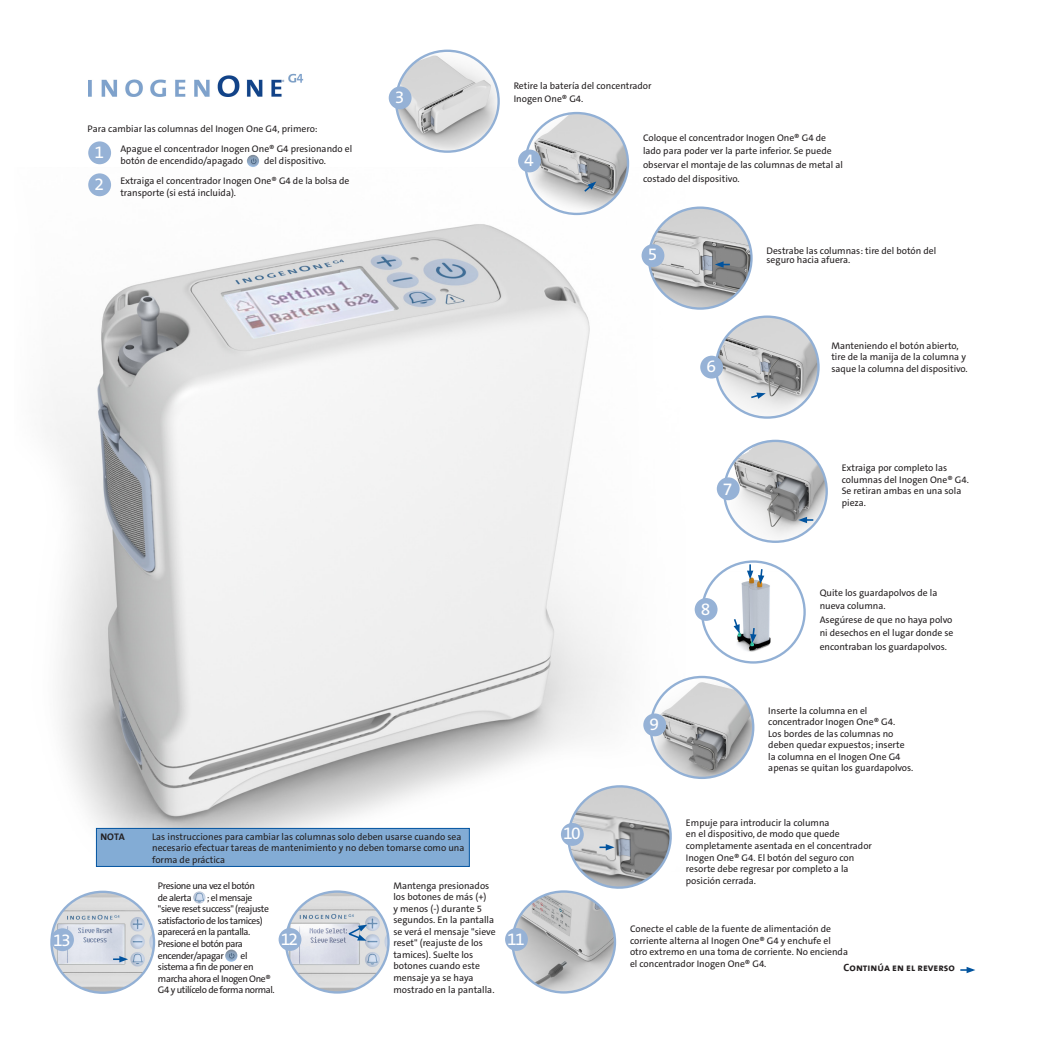
<style>
.page{position:relative;width:1040px;height:1040px;background:#fff}
.page>*{position:absolute;margin:0;border:0;box-sizing:border-box;transform-origin:0 0}
.t1{font:17.5px "The Sans C5";letter-spacing:-.1em;color:#fff}
.Warning_Statement{font:10.5px "The Sans Bold Caps";color:#231f20}
.Numbered_List{font:9.62px/11.5px "The Sans C5";color:#231f20}
.Chapter_Title{font:9.62px/11.5px "The Sans C5";color:#231f20}
.Numbered_List-2{font:9.62px/11.5px "The Sans C5";letter-spacing:-.04em;color:#231f20}
.Warning_Statement-2{font:9.62px/11.5px "The Sans C5";color:#231f20}
.Warning_Statement-3{font:9.62px "The Sans Bold Caps";color:#231f20}
</style>
<div class="page">
<img style="left:50px;top:168px;width:599px;height:699px">
<img style="left:396px;top:51px;width:102px;height:101px">
<div style="left:395px;top:50px;width:105px;height:103px;border:2px solid #92b0d5;border-radius:50%"></div>
<img style="left:88px;top:73px;width:215px;height:24px">
<img style="left:525px;top:113px;width:103px;height:101px">
<div style="left:524px;top:112px;width:105px;height:103px;border:2px solid #92b0d5;border-radius:50%"></div>
<img style="left:650px;top:209px;width:101px;height:99px">
<div style="left:647px;top:206px;width:105px;height:104px;border:2px solid #92b0d5;border-radius:50%"></div>
<img style="left:724px;top:441px;width:102px;height:101px">
<div style="left:723px;top:440px;width:104px;height:103px;border:2px solid #92b0d5;border-radius:50%"></div>
<img style="left:702px;top:571px;width:102px;height:91px">
<div style="left:701px;top:560px;width:104px;height:103px;border:2px solid #92b0d5;border-radius:50%"></div>
<img style="left:652px;top:678px;width:101px;height:100px">
<div style="left:649px;top:675px;width:105px;height:104px;border:2px solid #92b0d5;border-radius:50%"></div>
<img style="left:512px;top:893px;width:103px;height:99px">
<svg style="left:714px;top:261px;width:16px;height:7px"></svg>
<svg style="left:798px;top:517px;width:15px;height:6px"></svg>
<svg style="left:960px;top:966px;width:15px;height:7px"></svg>
<svg style="left:747px;top:564px;width:17px;height:20px"></svg>
<svg style="left:561px;top:779px;width:111px;height:115px"></svg>
<div style="left:96px;top:828px;width:373px;height:38px;background:#83acd5;border:1px solid #0153a0"></div>
<svg style="left:732px;top:617px;width:7px;height:16px"></svg>
<svg style="left:750px;top:626px;width:6px;height:17px"></svg>
<img style="left:717px;top:318px;width:101px;height:99px">
<div style="left:714px;top:315px;width:105px;height:104px;border:2px solid #92b0d5;border-radius:50%"></div>
<svg style="left:749px;top:392px;width:16px;height:7px"></svg>
<svg style="left:247px;top:155px;width:12px;height:12px"></svg>
<svg style="left:582px;top:181px;width:14px;height:12px"></svg>
<img style="left:286px;top:893px;width:102px;height:99px">
<div style="left:285px;top:890px;width:105px;height:103px;border:2px solid #92b0d5;border-radius:50%"></div>
<img style="left:51px;top:893px;width:103px;height:99px">
<div style="left:50px;top:890px;width:105px;height:103px;border:2px solid #92b0d5;border-radius:50%"></div>
<svg style="left:225px;top:949px;width:12px;height:12px"></svg>
<svg style="left:347px;top:924px;width:20px;height:16px"></svg>
<svg style="left:113px;top:956px;width:15px;height:6px"></svg>
<svg style="left:193px;top:891px;width:12px;height:12px"></svg>
<div style="left:389px;top:86px;width:22px;height:23px;background:#96b2d6;border-radius:50%"></div>
<div style="left:518px;top:149px;width:23px;height:23px;background:#96b2d6;border-radius:50%"></div>
<div style="left:641px;top:244px;width:23px;height:23px;background:#96b2d6;border-radius:50%"></div>
<div style="left:716px;top:477px;width:23px;height:23px;background:#96b2d6;border-radius:50%"></div>
<div style="left:694px;top:598px;width:23px;height:23px;background:#96b2d6;border-radius:50%"></div>
<div style="left:643px;top:713px;width:23px;height:23px;background:#96b2d6;border-radius:50%"></div>
<div style="left:561px;top:823px;width:23px;height:22px;background:#96b2d6;border-radius:50%"></div>
<div style="left:505px;top:928px;width:23px;height:22px;background:#96b2d6;border-radius:50%"></div>
<div style="left:88px;top:141px;width:23px;height:23px;background:#96b2d6;border-radius:50%"></div>
<div style="left:88px;top:173px;width:23px;height:23px;background:#96b2d6;border-radius:50%"></div>
<div style="left:700px;top:356px;width:23px;height:22px;background:#96b2d6;border-radius:50%"></div>
<div style="left:278px;top:928px;width:23px;height:22px;background:#96b2d6;border-radius:50%"></div>
<div style="left:51px;top:928px;width:23px;height:23px;background:#96b2d6;border-radius:50%"></div>
<p class="Numbered_List" style="left:88px;top:123px;width:232px">Para cambiar las columnas del Inogen One G4, primero:</p>
<p class="t1" style="left:94px;top:141px;width:11px">1</p>
<p class="t1" style="left:94px;top:173px;width:11px">2</p>
<p class="Numbered_List" style="left:120px;top:143px;width:233px">Apague el concentrador Inogen One® G4 presionando el botón de encendido/apagado</p>
<p class="Numbered_List" style="left:264px;top:155px;width:63px">del dispositivo.</p>
<p class="Numbered_List" style="left:120px;top:175px;width:231px">Extraiga el concentrador Inogen One® G4 de la bolsa de transporte (si está incluida).</p>
<p class="t1" style="left:395px;top:86px;width:11px">3</p>
<p class="Chapter_Title" style="left:513px;top:79px;width:139px;line-height:13.6px">Retire la batería del concentrador<br>Inogen One® G4.</p>
<p class="Numbered_List" style="left:643px;top:131px;width:201px;line-height:13.6px">Coloque el concentrador Inogen One® G4 de lado para poder ver la parte inferior. Se puede observar el montaje de las columnas de metal al costado del dispositivo.</p>
<p class="t1" style="left:524px;top:149px;width:11px">4</p>
<p class="t1" style="left:647px;top:243px;width:11px">5</p>
<p class="t1" style="left:706px;top:355px;width:11px">6</p>
<p class="Numbered_List" style="left:766px;top:246px;width:171px;line-height:8.8px">Destrabe las columnas: tire del botón del seguro hacia afuera.</p>
<p class="Numbered_List" style="left:831px;top:340px;width:138px">Manteniendo el botón abierto, tire de la manija de la columna y saque la columna del dispositivo.</p>
<p class="Warning_Statement-3" style="left:100px;top:828px;width:26px">NOTA</p>
<p class="Warning_Statement-2" style="left:152px;top:830px;width:314px">Las instrucciones para cambiar las columnas solo deben usarse cuando sea necesario efectuar tareas de mantenimiento y no deben tomarse como una forma de práctica</p>
<p class="Chapter_Title" style="left:393px;top:879px;width:104px">Mantenga presionados los botones de más (+)<br>y menos (-) durante 5 segundos. En la pantalla se verá el mensaje "sieve reset" (reajuste de los tamices). Suelte los botones cuando este mensaje ya se haya mostrado en la pantalla.</p>
<p class="Numbered_List-2" style="left:158px;top:880px;width:98px">Presione una vez el botón de alerta</p>
<p class="Numbered_List-2" style="left:158px;top:891px;width:112px;text-indent:49px">; el mensaje "sieve reset success" (reajuste satisfactorio de los tamices) aparecerá en la pantalla.<br>Presione el botón para encender/apagar</p>
<p class="t1" style="left:53px;top:928px;width:19px">13</p>
<p class="t1" style="left:281px;top:928px;width:19px">12</p>
<p class="Numbered_List-2" style="left:158px;top:949px;width:118px;text-indent:83px">el sistema a fin de poner en marcha ahora el Inogen One®<br>G4 y utilícelo de forma normal.</p>
<p class="t1" style="left:507px;top:928px;width:19px">11</p>
<p class="t1" style="left:563px;top:822px;width:19px">10</p>
<p class="t1" style="left:723px;top:477px;width:11px">7</p>
<p class="Numbered_List" style="left:841px;top:462px;width:129px">Extraiga por completo las columnas del Inogen One® G4.<br>Se retiran ambas en una sola pieza.</p>
<p class="t1" style="left:649px;top:713px;width:11px">9</p>
<p class="t1" style="left:700px;top:597px;width:11px">8</p>
<p class="Numbered_List" style="left:819px;top:585px;width:119px;line-height:13.6px">Quite los guardapolvos de la nueva columna.</p>
<p class="Numbered_List" style="left:819px;top:612px;width:135px;line-height:13.6px;text-align:justify">Asegúrese de que no haya polvo ni desechos en el lugar donde se encontraban los guardapolvos.</p>
<p class="Numbered_List" style="left:768px;top:704px;width:101px">Inserte la columna en el</p>
<p class="Numbered_List" style="left:768px;top:716px;width:128px">concentrador Inogen One® G4.</p>
<p class="Numbered_List" style="left:768px;top:727px;width:147px">Los bordes de las columnas no deben quedar expuestos; inserte la columna en el Inogen One G4 apenas se quitan los guardapolvos.</p>
<p class="Numbered_List" style="left:686px;top:817px;width:188px">Empuje para introducir la columna<br>en el dispositivo, de modo que quede completamente asentada en el concentrador Inogen One® G4. El botón del seguro con resorte debe regresar por completo a la posición cerrada.</p>
<p class="Chapter_Title" style="left:630px;top:923px;width:219px">Conecte el cable de la fuente de alimentación de corriente alterna al Inogen One® G4 y enchufe el otro extremo en una toma de corriente. No encienda el concentrador Inogen One® G4.</p>
<p class="Warning_Statement" style="left:843px;top:958px;width:113px">Continúa en el reverso</p>
</div>
